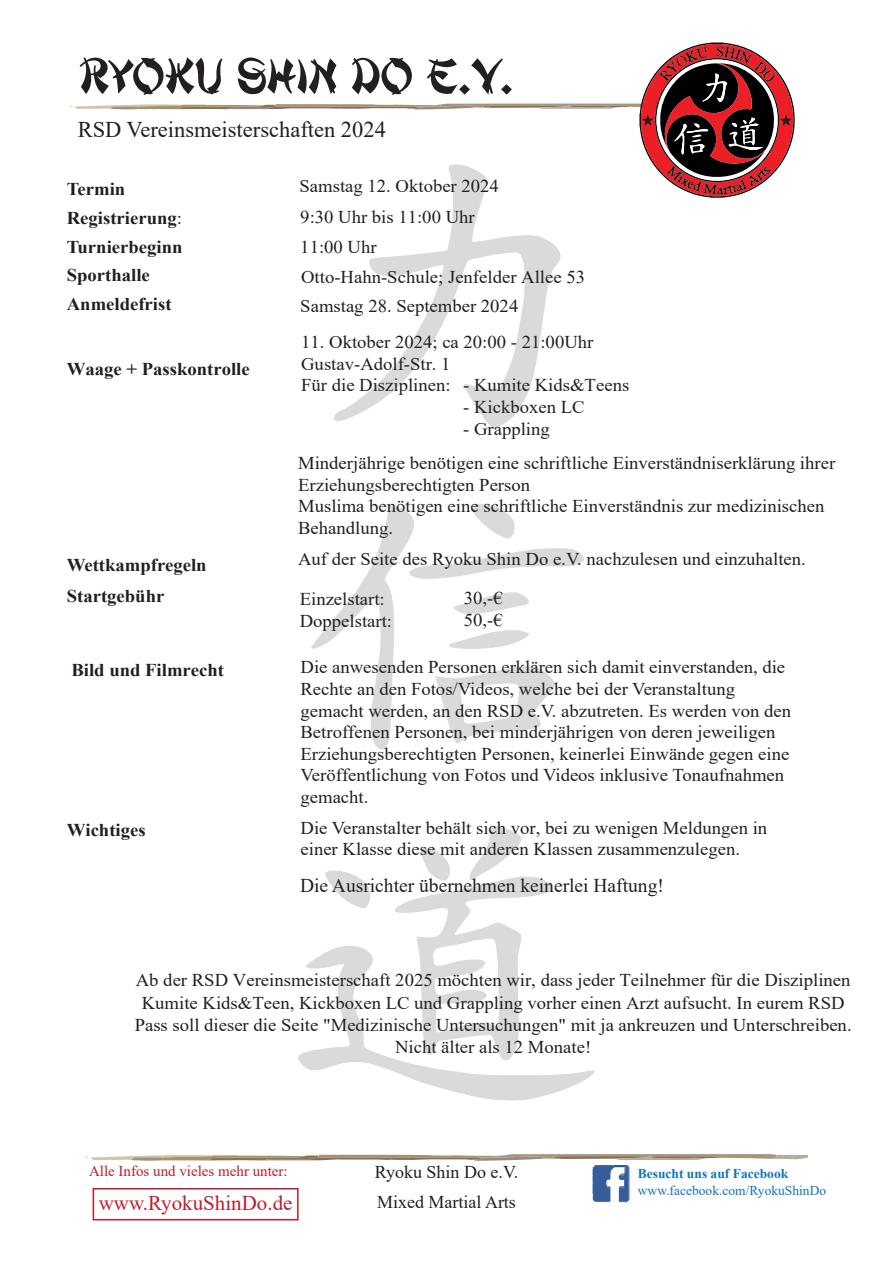
<style>
.page{position:relative;width:893px;height:1263px;background:#fff}
.page>*{position:absolute;margin:0;border:0;box-sizing:border-box;transform-origin:0 0}
.t1{font:22.5px "Times New Roman";color:#231f20}
.t2{font:21px "Times New Roman";color:#be1d2c}
.t3{font:19.5px "Times New Roman";color:#231f20}
.t4{font:18px/21.6px "Times New Roman";color:#231f20;scale:1.04 1}
.t5{font:700 18px/28.8px "Times New Roman";color:#231f20;scale:1.04 1}
.t6{font:18px/30px "Times New Roman";color:#231f20}
.t7{font:15px "Times New Roman";color:#be1d2c}
.t8{font:13.5px "Times New Roman";color:#1074bc}
.t9{font:700 13.5px "Times New Roman";color:#1074bc}
.s1{font-weight:400}
</style>
<div class="page">
<img style="left:299px;top:198px;width:295px;height:902px">
<div style="left:93px;top:1188px;width:206px;height:32px;border:2px solid #be1d2c"></div>
<svg style="left:85px;top:1154px;width:723px;height:49px"></svg>
<svg style="left:70px;top:43px;width:725px;height:155px"></svg>
<p class="t1" style="left:78px;top:114px;width:310px">RSD Vereinsmeisterschaften 2024</p>
<p class="t5" style="left:67px;top:174px;width:113px">Termin<br>Registrierung<span class="s1">:<br></span>Turnierbeginn<br>Sporthalle<br>Anmeldefrist</p>
<p class="t5" style="left:67px;top:354px;width:177px">Waage + Passkontrolle</p>
<p class="t5" style="left:67px;top:549px;width:136px;line-height:30.6px">Wettkampfregeln<br>Startgebühr</p>
<p class="t5" style="left:71px;top:655px;width:148px">Bild und Filmrecht</p>
<p class="t5" style="left:67px;top:815px;width:77px">Wichtiges</p>
<p class="t4" style="left:300px;top:171px;width:276px;line-height:29.8px">Samstag 12. Oktober 2024<br>9:30 Uhr bis 11:00 Uhr<br>11:00 Uhr<br>Otto-Hahn-Schule; Jenfelder Allee 53<br>Samstag 28. September 2024</p>
<p class="t4" style="left:301px;top:331px;width:317px">11. Oktober 2024; ca 20:00 - 21:00Uhr<br>Gustav-Adolf-Str. 1<br>Für die Disziplinen: - Kumite Kids&amp;Teens</p>
<p class="t4" style="left:463px;top:396px;width:118px">- Kickboxen LC</p>
<p class="t4" style="left:463px;top:417px;width:85px">- Grappling</p>
<p class="t4" style="left:298px;top:452px;width:518px">Minderjährige benötigen eine schriftliche Einverständniserklärung ihrer Erziehungsberechtigten Person<br>Muslima benötigen eine schriftliche Einverständnis zur medizinischen Behandlung.</p>
<p class="t4" style="left:464px;top:538px;width:330px;line-height:39.6px;text-indent:-166px">Auf der Seite des Ryoku Shin Do e.V. nachzulesen und einzuhalten.<br>30,-€</p>
<p class="t4" style="left:464px;top:608px;width:39px">50,-€</p>
<p class="t4" style="left:300px;top:588px;width:90px">Einzelstart:<br>Doppelstart:</p>
<p class="t4" style="left:300px;top:656px;width:473px">Die anwesenden Personen erklären sich damit einverstanden, die Rechte an den Fotos/Videos, welche bei der Veranstaltung gemacht werden, an den RSD e.V. abzutreten. Es werden von den Betroffenen Personen, bei minderjährigen von deren jeweiligen Erziehungsberechtigten Personen, keinerlei Einwände gegen eine Veröffentlichung von Fotos und Videos inklusive Tonaufnahmen gemacht.</p>
<p class="t4" style="left:300px;top:816px;width:450px">Die Veranstalter behält sich vor, bei zu wenigen Meldungen in einer Klasse diese mit anderen Klassen zusammenzulegen.</p>
<p class="t3" style="left:300px;top:871px;width:365px">Die Ausrichter übernehmen keinerlei Haftung!</p>
<p class="t4" style="left:135px;top:968px;width:691px;line-height:22.4px;text-align:center">Ab der RSD Vereinsmeisterschaft 2025 möchten wir, dass jeder Teilnehmer für die Disziplinen Kumite Kids&amp;Teen, Kickboxen LC und Grappling vorher einen Arzt aufsucht. In eurem RSD Pass soll dieser die Seite "Medizinische Untersuchungen" mit ja ankreuzen und Unterschreiben.<br>Nicht älter als 12 Monate!</p>
<p class="t7" style="left:89px;top:1161px;width:200px">Alle Infos und vieles mehr unter:</p>
<p class="t2" style="left:99px;top:1188px;width:195px">www.RyokuShinDo.de</p>
<p class="t6" style="left:375px;top:1156px;width:145px">Ryoku Shin Do e.V.<br>Mixed Martial Arts</p>
<p class="t9" style="left:638px;top:1163px;width:152px">Besucht uns auf Facebook</p>
<p class="t8" style="left:638px;top:1181px;width:190px">www.facebook.com/RyokuShinDo</p>
</div>
